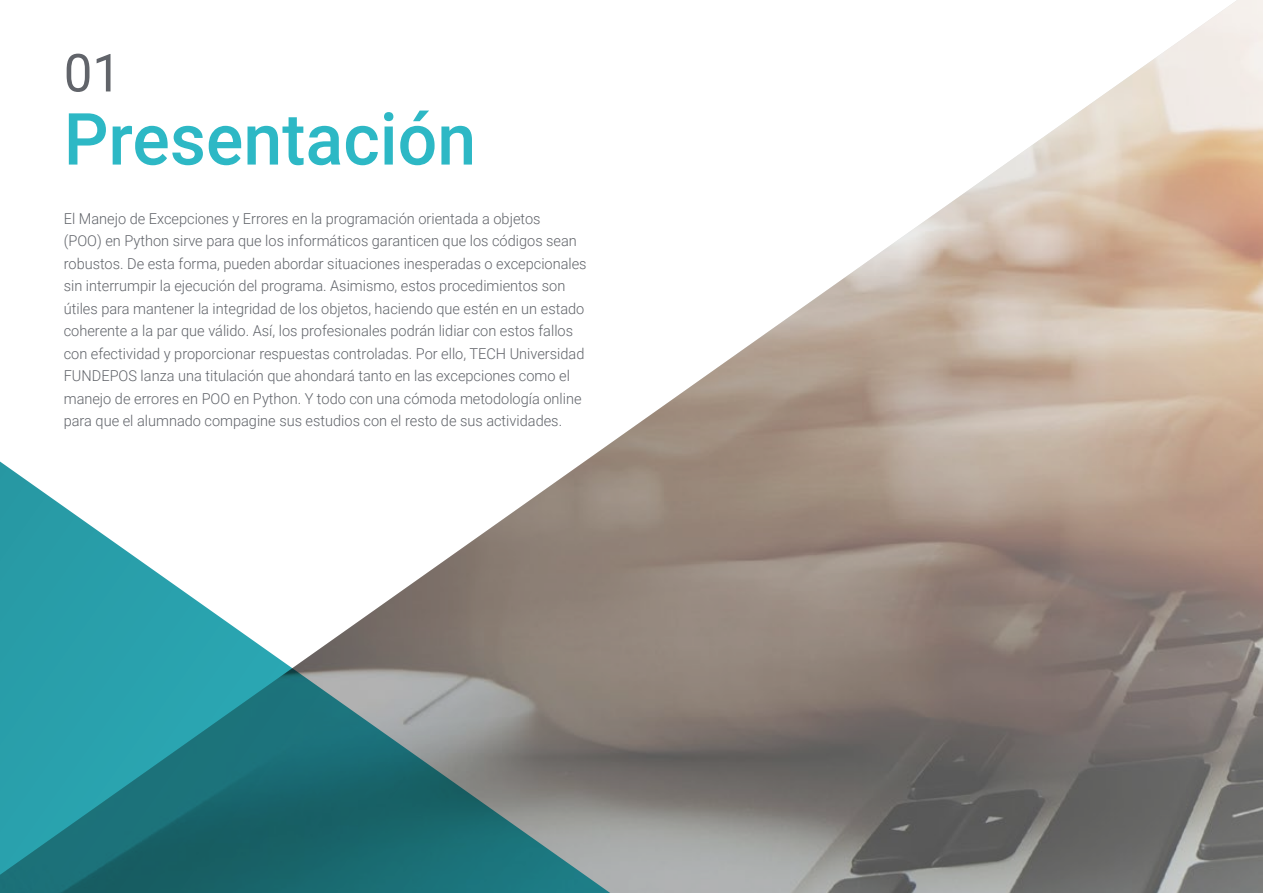
<style>
.page{position:relative;width:1263px;height:893px;background:#fff}
.page>*{position:absolute;margin:0;border:0;box-sizing:border-box;transform-origin:0 0}
.t1{font:500 72px "Roboto";color:#2db8c5}
.t2{font:52.5px "Roboto";color:#61646a}
.t3{font:300 15px/22.5px "Roboto";color:#61646a}
</style>
<div class="page">
<img style="left:606px;top:0;width:657px;height:893px">
<svg style="left:0;top:446px;width:640px;height:447px"></svg>
<h2 class="t2" style="left:64px;top:36px;width:59px">01</h2>
<h1 class="t1" style="left:64px;top:89px;width:414px">Presentación</h1>
<p class="t3" style="left:64px;top:207px;width:524px">El Manejo de Excepciones y Errores en la programación orientada a objetos<br>(POO) en Python sirve para que los informáticos garanticen que los códigos sean robustos. De esta forma, pueden abordar situaciones inesperadas o excepcionales sin interrumpir la ejecución del programa. Asimismo, estos procedimientos son útiles para mantener la integridad de los objetos, haciendo que estén en un estado coherente a la par que válido. Así, los profesionales podrán lidiar con estos fallos con efectividad y proporcionar respuestas controladas. Por ello, TECH Universidad FUNDEPOS lanza una titulación que ahondará tanto en las excepciones como el manejo de errores en POO en Python. Y todo con una cómoda metodología online para que el alumnado compagine sus estudios con el resto de sus actividades.</p>
</div>
